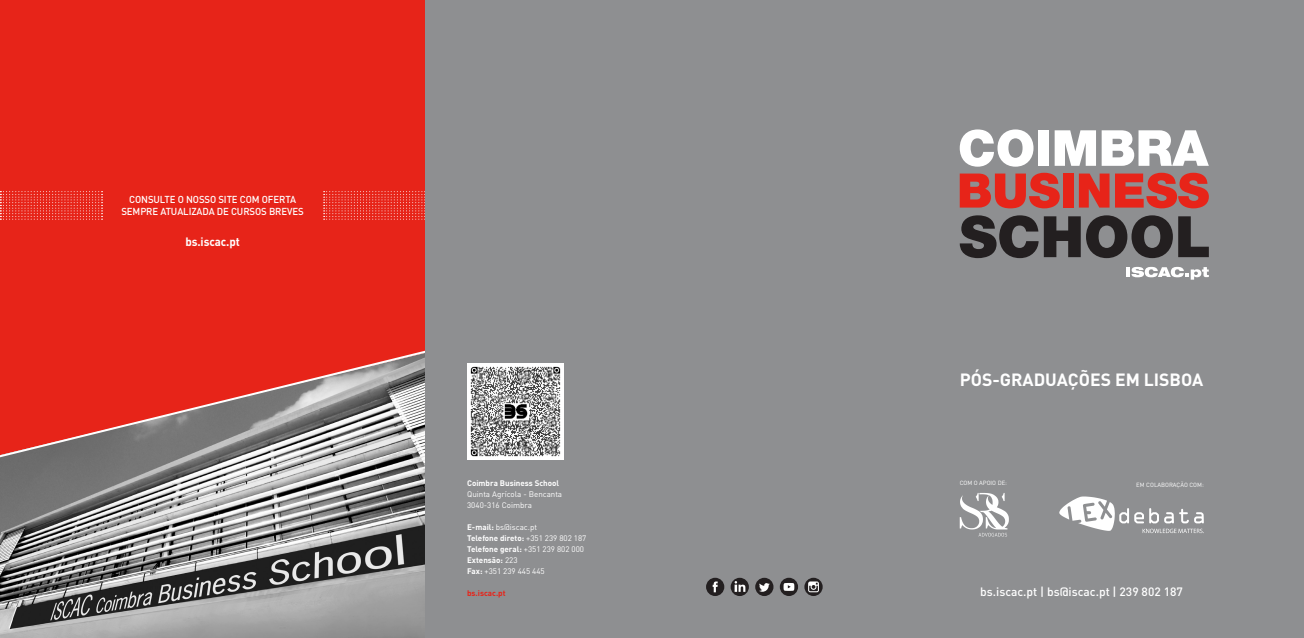
<style>
.page{position:relative;width:1304px;height:638px;background:#fff}
.page>*{position:absolute;margin:0;border:0;box-sizing:border-box;transform-origin:0 0}
.t1{font:700 17.5px "DIN";color:#fff}
.t2{font:500 12px "DIN";color:#fff}
.t3{font:700 12px "DIN";letter-spacing:-.01em;color:#fff;scale:.96 1}
.t4{font:500 10px "DIN";letter-spacing:-.01em;color:#fff;scale:.96 1}
.t5{font:700 8px "DIN";color:#fff}
.t6{font:8px "DIN";color:#fff}
.t7{font:700 8px "DIN";color:#e72419}
.t8{font:6px "DIN";color:#fff}
.s1{font-weight:700}
.s2{font-weight:400}
</style>
<div class="page">
<div style="left:0;top:0;width:425px;height:638px;background:#e72419"></div>
<img style="left:0;top:485px;width:425px;height:153px">
<svg style="left:0;top:350px;width:425px;height:135px"></svg>
<svg style="left:324px;top:191px;width:101px;height:29px"></svg>
<svg style="left:0;top:191px;width:103px;height:29px"></svg>
<div style="left:425px;top:0;width:879px;height:638px;background:#8e8f91"></div>
<img style="left:467px;top:364px;width:96px;height:96px">
<div style="left:706px;top:578px;width:18px;height:18px;background:#231f20;border-radius:50%"></div>
<svg style="left:713px;top:581px;width:5px;height:11px"></svg>
<div style="left:780px;top:578px;width:18px;height:18px;background:#231f20;border-radius:50%"></div>
<svg style="left:784px;top:583px;width:10px;height:8px"></svg>
<svg style="left:804px;top:578px;width:19px;height:18px"></svg>
<svg style="left:808px;top:581px;width:11px;height:11px"></svg>
<svg style="left:731px;top:578px;width:18px;height:18px"></svg>
<svg style="left:735px;top:581px;width:10px;height:11px"></svg>
<div style="left:755px;top:578px;width:18px;height:18px;background:#231f20;border-radius:50%"></div>
<svg style="left:759px;top:583px;width:11px;height:9px"></svg>
<svg style="left:1059px;top:496px;width:145px;height:37px"></svg>
<svg style="left:960px;top:493px;width:49px;height:43px"></svg>
<svg style="left:960px;top:129px;width:73px;height:38px"></svg>
<div style="left:1038px;top:130px;width:11px;height:36px;background:#fff"></div>
<svg style="left:1055px;top:130px;width:41px;height:36px"></svg>
<svg style="left:1102px;top:130px;width:107px;height:36px"></svg>
<hr style="left:1126px;top:267px;width:4px;height:10px;background:#fff">
<svg style="left:1131px;top:267px;width:78px;height:13px"></svg>
<svg style="left:960px;top:173px;width:100px;height:35px"></svg>
<div style="left:1063px;top:174px;width:10px;height:34px;background:#e72419"></div>
<svg style="left:1079px;top:174px;width:30px;height:34px"></svg>
<svg style="left:1115px;top:173px;width:94px;height:35px"></svg>
<svg style="left:960px;top:215px;width:249px;height:43px"></svg>
<p class="t4" style="left:129px;top:193px;width:175px">CONSULTE O NOSSO SITE COM OFERTA</p>
<p class="t4" style="left:121px;top:205px;width:192px">SEMPRE ATUALIZADA DE CURSOS BREVES</p>
<p class="t3" style="left:185px;top:233px;width:58px">bs.iscac.pt</p>
<p class="t5" style="left:467px;top:478px;width:93px">Coimbra Business School</p>
<p class="t6" style="left:467px;top:489px;width:97px">Quinta Agrícola - Bencanta</p>
<p class="t6" style="left:467px;top:500px;width:66px">3040-316 Coimbra</p>
<p class="t6" style="left:467px;top:522px;width:71px"><span class="s1">E-mail:</span> bs@iscac.pt</p>
<p class="t5" style="left:467px;top:533px;width:121px">Telefone direto: <span class="s2">+351 239 802 187</span></p>
<p class="t5" style="left:467px;top:544px;width:118px">Telefone geral: <span class="s2">+351 239 802 000</span></p>
<p class="t5" style="left:467px;top:555px;width:52px">Extensão: <span class="s2">223</span></p>
<p class="t6" style="left:467px;top:566px;width:79px"><span class="s1">Fax:</span> +351 239 445 445</p>
<p class="t7" style="left:467px;top:588px;width:40px">bs.iscac.pt</p>
<p class="t1" style="left:960px;top:368px;width:245px">PÓS-GRADUAÇÕES EM LISBOA</p>
<p class="t8" style="left:960px;top:479px;width:49px">COM O APOIO DE:</p>
<p class="t8" style="left:1136px;top:481px;width:69px">EM COLABORAÇÃO COM:</p>
<p class="t2" style="left:980px;top:584px;width:204px">bs.iscac.pt | bs@iscac.pt | 239 802 187</p>
</div>
